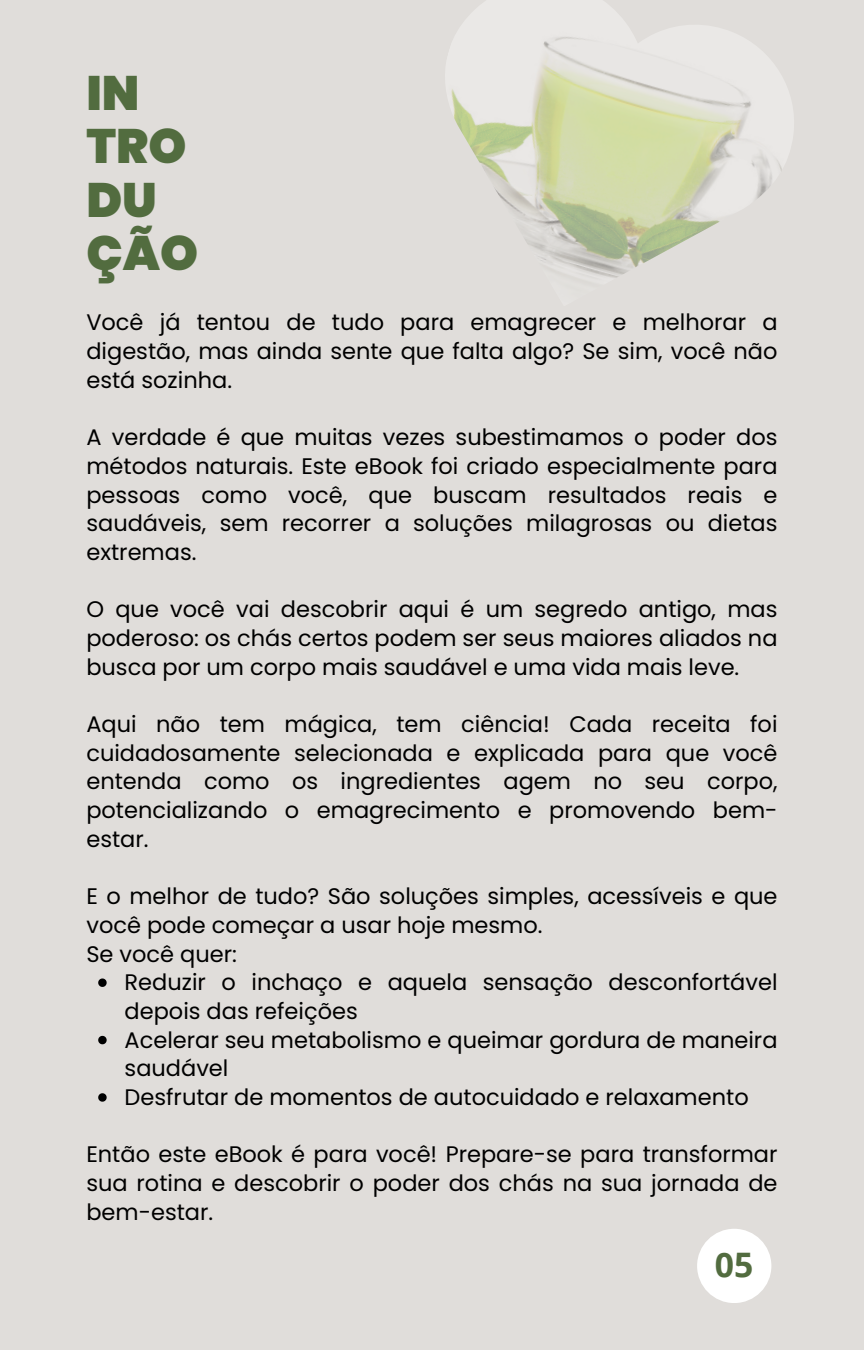
<style>
.page{position:relative;width:864px;height:1350px;background:#e0ddda}
.page>*{position:absolute;margin:0;border:0;box-sizing:border-box;transform-origin:0 0}
.t1{font:900 48.38px/53.6px "Poppins";color:#526c3f}
.t2{font:700 33.75px "Open Sans";color:#526c3f}
.t3{font:22.5px/28.8px "Poppins";color:#000;text-align:justify}
</style>
<div class="page">
<img style="left:445px;top:0;width:349px;height:278px">
<svg style="left:98px;top:978px;width:9px;height:9px"></svg>
<svg style="left:98px;top:1036px;width:9px;height:8px"></svg>
<svg style="left:98px;top:1093px;width:9px;height:9px"></svg>
<div style="left:697px;top:1229px;width:74px;height:74px;background:#fff;border-radius:50%"></div>
<p class="t1" style="left:86px;top:66px;width:113px">IN<br>TRO<br>DU<br>ÇÃO</p>
<h1 class="t3" style="left:86px;top:308px;width:693px">Você já tentou de tudo para emagrecer e melhorar a digestão, mas ainda sente que falta algo? Se sim, você não está sozinha.</h1>
<p class="t3" style="left:86px;top:423px;width:693px">A verdade é que muitas vezes subestimamos o poder dos métodos naturais. Este eBook foi criado especialmente para pessoas como você, que buscam resultados reais e saudáveis, sem recorrer a soluções milagrosas ou dietas extremas.</p>
<p class="t3" style="left:86px;top:595px;width:693px">O que você vai descobrir aqui é um segredo antigo, mas poderoso: os chás certos podem ser seus maiores aliados na busca por um corpo mais saudável e uma vida mais leve.</p>
<p class="t3" style="left:86px;top:710px;width:693px">Aqui não tem mágica, tem ciência! Cada receita foi cuidadosamente selecionada e explicada para que você entenda como os ingredientes agem no seu corpo, potencializando o emagrecimento e promovendo bem&shy;estar.</p>
<p class="t3" style="left:86px;top:882px;width:693px">E o melhor de tudo? São soluções simples, acessíveis e que você pode começar a usar hoje mesmo.</p>
<p class="t3" style="left:86px;top:939px;width:152px">Se você quer:</p>
<p class="t3" style="left:125px;top:968px;width:654px">Reduzir o inchaço e aquela sensação desconfortável depois das refeições</p>
<p class="t3" style="left:125px;top:1025px;width:654px">Acelerar seu metabolismo e queimar gordura de maneira saudável</p>
<p class="t3" style="left:125px;top:1083px;width:626px">Desfrutar de momentos de autocuidado e relaxamento</p>
<p class="t3" style="left:86px;top:1140px;width:693px">Então este eBook é para você! Prepare-se para transformar sua rotina e descobrir o poder dos chás na sua jornada de bem-estar.</p>
<p class="t2" style="left:715px;top:1241px;width:40px">05</p>
</div>
